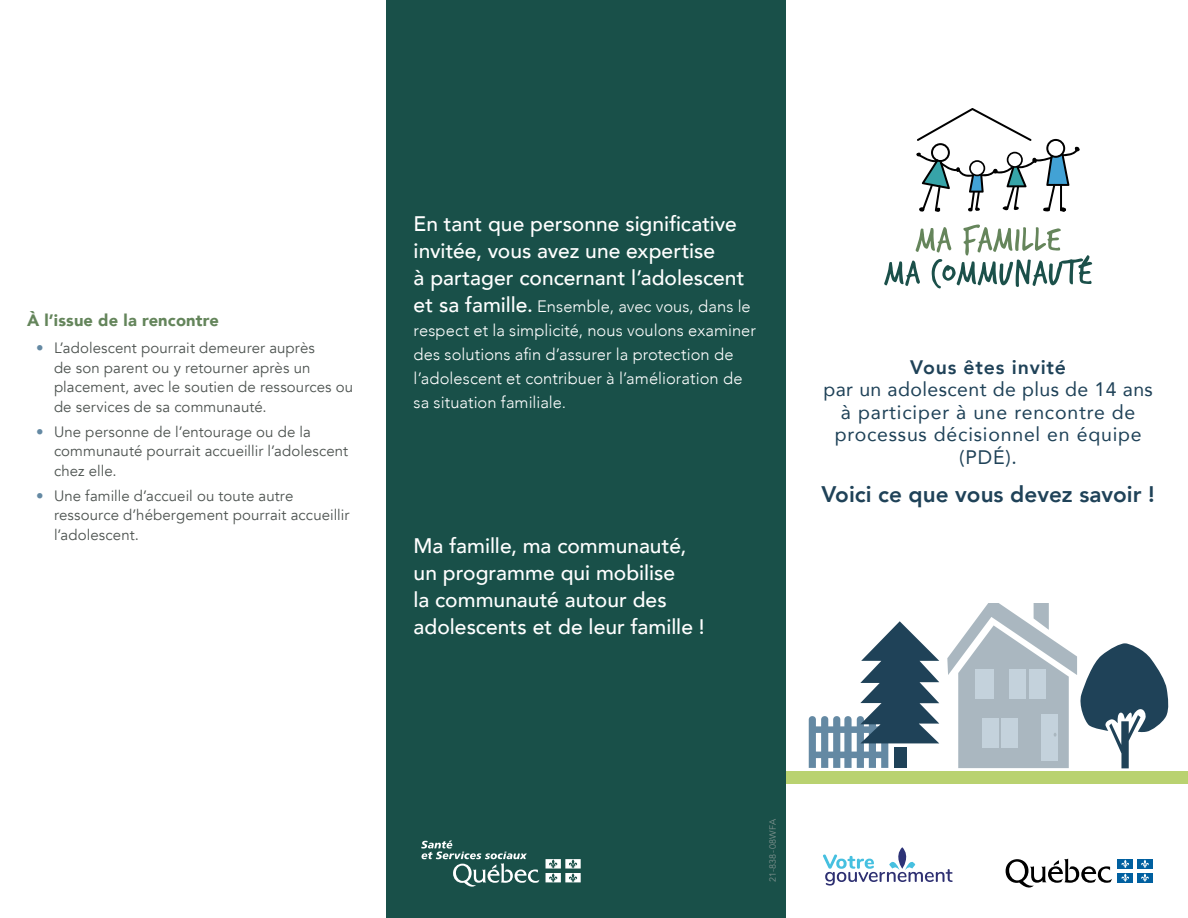
<style>
.page{position:relative;width:1188px;height:918px;background:#fff}
.page>*{position:absolute;margin:0;border:0;box-sizing:border-box;transform-origin:0 0}
.sous-titre_Petites_c{font:800 22.5px "Avenir";color:#1f4258}
.texte_courant{font:500 21px/27px "Avenir";color:#fff}
.sous-titre_Petites_c-2{font:19.5px/22.5px "Avenir";letter-spacing:.04em;color:#1f4258;text-align:center}
.texte_courant-2{font:300 16.5px/24px "Avenir";letter-spacing:.005em;color:#fff}
.t1{font:900 16.5px "Avenir";letter-spacing:.01em;color:#64855b}
.t2{font:15px/19.5px "Avenir";letter-spacing:.005em;color:#4d5350}
.texte_courant-3{font:9px "Avenir";letter-spacing:.025em;color:#7e918e}
.s1{color:#6489a3}
.s2{font-weight:500;font-size:21px}
.s3{font-weight:800}
</style>
<div class="page">
<div style="left:787px;top:771px;width:401px;height:13px;background:#b9d270"></div>
<svg style="left:809px;top:621px;width:130px;height:147px"></svg>
<div style="left:894px;top:748px;width:13px;height:20px;background:#1f4258"></div>
<svg style="left:947px;top:604px;width:222px;height:164px"></svg>
<svg style="left:1006px;top:859px;width:106px;height:29px"></svg>
<div style="left:1118px;top:859px;width:15px;height:10px;background:#0060a0"></div>
<div style="left:1137px;top:859px;width:16px;height:10px;background:#0060a0"></div>
<div style="left:1118px;top:873px;width:15px;height:9px;background:#0060a0"></div>
<svg style="left:1121px;top:860px;width:8px;height:22px"></svg>
<div style="left:1137px;top:873px;width:16px;height:9px;background:#0060a0"></div>
<svg style="left:1141px;top:860px;width:8px;height:22px"></svg>
<svg style="left:823px;top:847px;width:130px;height:39px"></svg>
<svg style="left:916px;top:108px;width:164px;height:104px"></svg>
<svg style="left:884px;top:225px;width:208px;height:63px"></svg>
<div style="left:387px;top:0;width:399px;height:918px;background:#195049"></div>
<svg style="left:546px;top:859px;width:35px;height:23px"></svg>
<svg style="left:421px;top:841px;width:119px;height:46px"></svg>
<h3 class="t1" style="left:27px;top:306px;width:193px">À l’issue de la rencontre</h3>
<p class="t2" style="left:54px;top:339px;width:301px;text-indent:-18px"><span class="s1">•</span> L’adolescent pourrait demeurer auprès<br>de son parent ou y retourner après un placement, avec le soutien de ressources ou de services de sa communauté.</p>
<p class="t2" style="left:54px;top:422px;width:296px;text-indent:-18px"><span class="s1">•</span> Une personne de l’entourage ou de la communauté pourrait accueillir l’adolescent chez elle.</p>
<p class="t2" style="left:54px;top:486px;width:297px;text-indent:-18px"><span class="s1">•</span> Une famille d’accueil ou toute autre ressource d’hébergement pourrait accueillir l’adolescent.</p>
<p class="texte_courant" style="left:414px;top:209px;width:332px">En tant que personne significative invitée, vous avez une expertise<br>à partager concernant l’adolescent</p>
<p class="texte_courant-2" style="left:414px;top:294px;width:344px"><span class="s2">et sa famille.</span> Ensemble, avec vous, dans le respect et la simplicité, nous voulons examiner des solutions afin d’assurer la protection de l’adolescent et contribuer à l’amélioration de sa situation familiale.</p>
<p class="texte_courant" style="left:414px;top:531px;width:293px">Ma famille, ma communauté, un programme qui mobilise<br>la communauté autour des adolescents et de leur famille !</p>
<p class="sous-titre_Petites_c-2" style="left:824px;top:355px;width:331px"><span class="s3">Vous êtes invité<br></span>par un adolescent de plus de 14 ans à participer à une rencontre de processus décisionnel en équipe (PDÉ).</p>
<p class="sous-titre_Petites_c" style="left:822px;top:477px;width:335px">Voici ce que vous devez savoir !</p>
<p class="texte_courant-3" style="left:767px;top:882px;width:65px;rotate:-90deg">21-838-08WFA</p>
</div>
